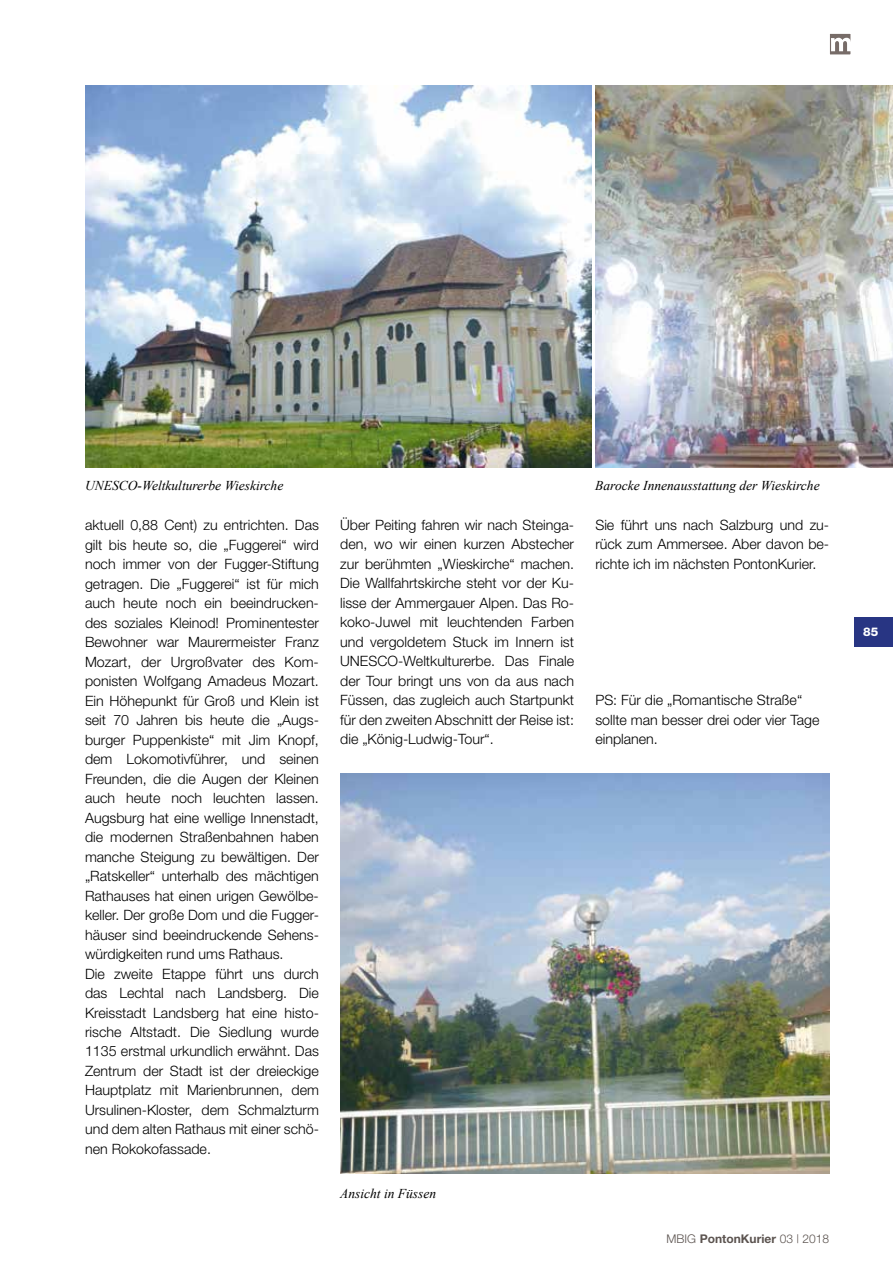
<style>
.page{position:relative;width:893px;height:1263px;background:#fff}
.page>*{position:absolute;margin:0;border:0;box-sizing:border-box;transform-origin:0 0}
.t1{font:300 14.25px/19.5px "Helvetica Neue";color:#000}
.t2{font:italic 13.5px "Times New Roman";color:#000}
.t3{font:700 12px "Helvetica Neue";color:#5b534f}
.t4{font:800 12px "Helvetica Neue";color:#fff}
.s1{font-weight:300}
</style>
<div class="page">
<div style="left:855px;top:617px;width:38px;height:29px;background:#283583"></div>
<svg style="left:831px;top:35px;width:18px;height:18px"></svg>
<div style="left:829px;top:33px;width:22px;height:22px;border:1px solid #fff"></div>
<svg style="left:831px;top:38px;width:20px;height:13px"></svg>
<img style="left:85px;top:85px;width:506px;height:383px">
<img style="left:340px;top:774px;width:489px;height:400px">
<img style="left:595px;top:85px;width:298px;height:383px">
<p class="t2" style="left:85px;top:476px;width:200px">UNESCO-Weltkulturerbe Wieskirche</p>
<p class="t2" style="left:595px;top:476px;width:226px">Barocke Innenausstattung der Wieskirche</p>
<p class="t1" style="left:85px;top:515px;width:235px">aktuell 0,88 Cent) zu entrichten. Das gilt bis heute so, die „Fuggerei“ wird noch immer von der Fugger-Stiftung getragen. Die „Fuggerei“ ist für mich auch heute noch ein beeindrucken&shy;des soziales Kleinod! Prominentester Bewohner war Maurermeister Franz Mozart, der Urgroßvater des Kom&shy;ponisten Wolfgang Amadeus Mozart.<br>Ein Höhepunkt für Groß und Klein ist seit 70 Jahren bis heute die „Augs&shy;burger Puppenkiste“ mit Jim Knopf, dem Lokomotivführer, und seinen Freunden, die die Augen der Kleinen auch heute noch leuchten lassen.<br>Augsburg hat eine wellige Innenstadt, die modernen Straßenbahnen haben manche Steigung zu bewältigen. Der „Ratskeller“ unterhalb des mächtigen Rathauses hat einen urigen Gewölbe&shy;keller. Der große Dom und die Fugger&shy;häuser sind beeindruckende Sehens&shy;würdigkeiten rund ums Rathaus.<br>Die zweite Etappe führt uns durch das Lechtal nach Landsberg. Die Kreisstadt Landsberg hat eine histo&shy;rische Altstadt. Die Siedlung wurde 1135 erstmal urkundlich erwähnt. Das Zentrum der Stadt ist der dreieckige Hauptplatz mit Marienbrunnen, dem Ursulinen-Kloster, dem Schmalzturm und dem alten Rathaus mit einer schö&shy;nen Rokokofassade.</p>
<p class="t1" style="left:340px;top:515px;width:235px;text-align:justify">Über Peiting fahren wir nach Steinga&shy;den, wo wir einen kurzen Abstecher zur berühmten „Wieskirche“ machen.<br>Die Wallfahrtskirche steht vor der Ku&shy;lisse der Ammergauer Alpen. Das Ro&shy;koko-Juwel mit leuchtenden Farben und vergoldetem Stuck im Innern ist UNESCO-Weltkulturerbe. Das Finale der Tour bringt uns von da aus nach Füssen, das zugleich auch Startpunkt für den zweiten Abschnitt der Reise ist: die „König-Ludwig-Tour“.</p>
<p class="t1" style="left:595px;top:515px;width:235px;text-align:justify">Sie führt uns nach Salzburg und zu&shy;rück zum Ammersee. Aber davon be&shy;richte ich im nächsten PontonKurier.</p>
<p class="t1" style="left:595px;top:690px;width:226px">PS: Für die „Romantische Straße“ sollte man besser drei oder vier Tage einplanen.</p>
<p class="t2" style="left:340px;top:1184px;width:97px">Ansicht in Füssen</p>
<p class="t3" style="left:666px;top:1231px;width:164px"><span class="s1">MBIG</span> PontonKurier <span class="s1">03 | 2018</span></p>
<p class="t4" style="left:863px;top:625px;width:17px">85</p>
</div>
